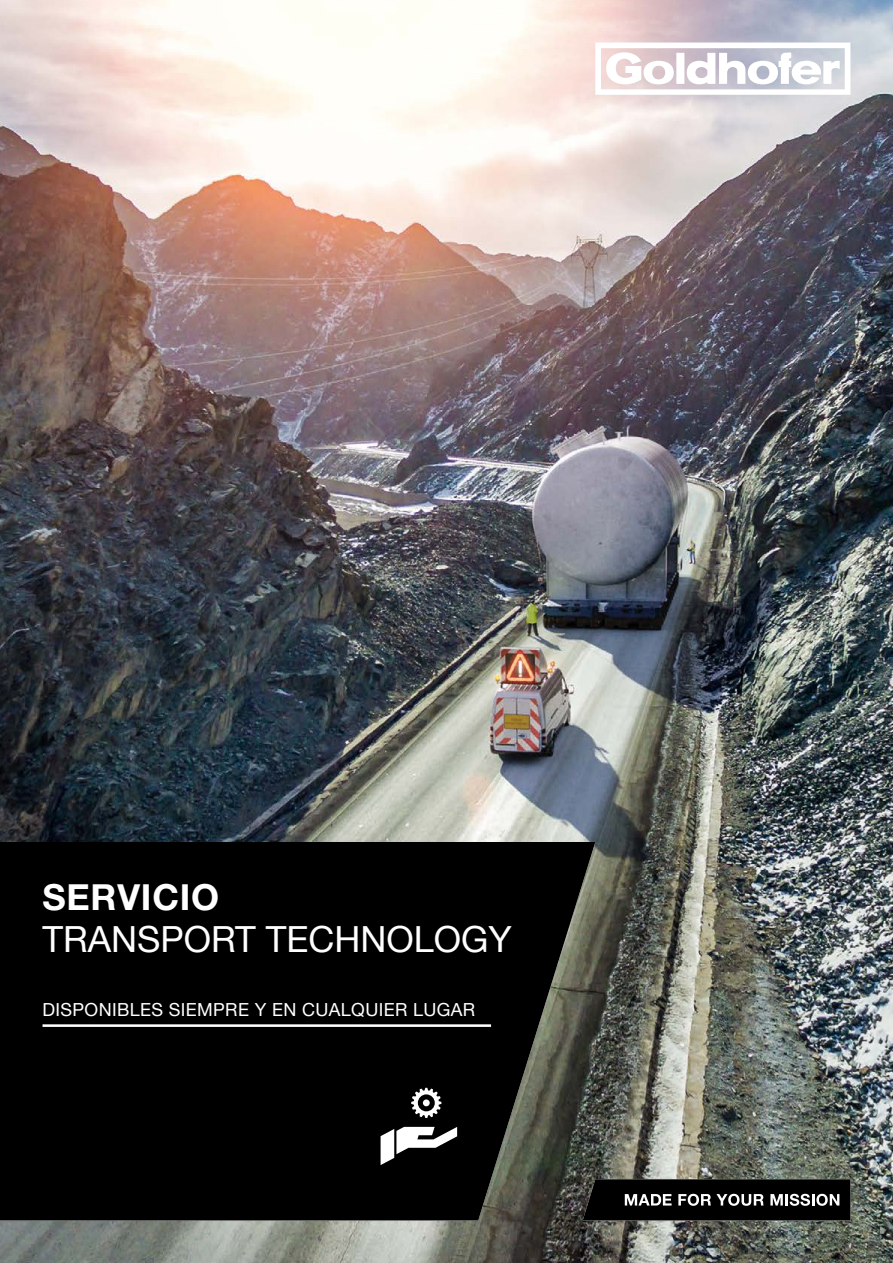
<style>
.page{position:relative;width:893px;height:1263px;background:#fff}
.page>*{position:absolute;margin:0;border:0;box-sizing:border-box;transform-origin:0 0}
.t1{font:36px "Helvetica Neue LT Com";color:#fff}
.t2{font:700 36px "Helvetica Neue LT Com";letter-spacing:.02em;color:#fff}
.t3{font:18px "Helvetica Neue LT Com";letter-spacing:.02em;color:#fff}
</style>
<div class="page">
<img style="left:0;top:0;width:893px;height:1263px">
<svg style="left:595px;top:43px;width:255px;height:52px"></svg>
<svg style="left:595px;top:1179px;width:255px;height:41px;background:#1e1e1e"></svg>
<svg style="left:0;top:842px;width:595px;height:378px;background:#080807"></svg>
<hr style="left:43px;top:1024px;width:448px;height:3px;background:#fff">
<svg style="left:381px;top:1127px;width:76px;height:38px"></svg>
<svg style="left:411px;top:1088px;width:30px;height:30px"></svg>
<div style="left:423px;top:1099px;width:7px;height:7px;background:#fff;border-radius:50%"></div>
<h1 class="t2" style="left:43px;top:875px;width:178px">SERVICIO</h1>
<h1 class="t1" style="left:43px;top:917px;width:471px">TRANSPORT TECHNOLOGY</h1>
<p class="t3" style="left:43px;top:998px;width:434px">DISPONIBLES SIEMPRE Y EN CUALQUIER LUGAR</p>
</div>
